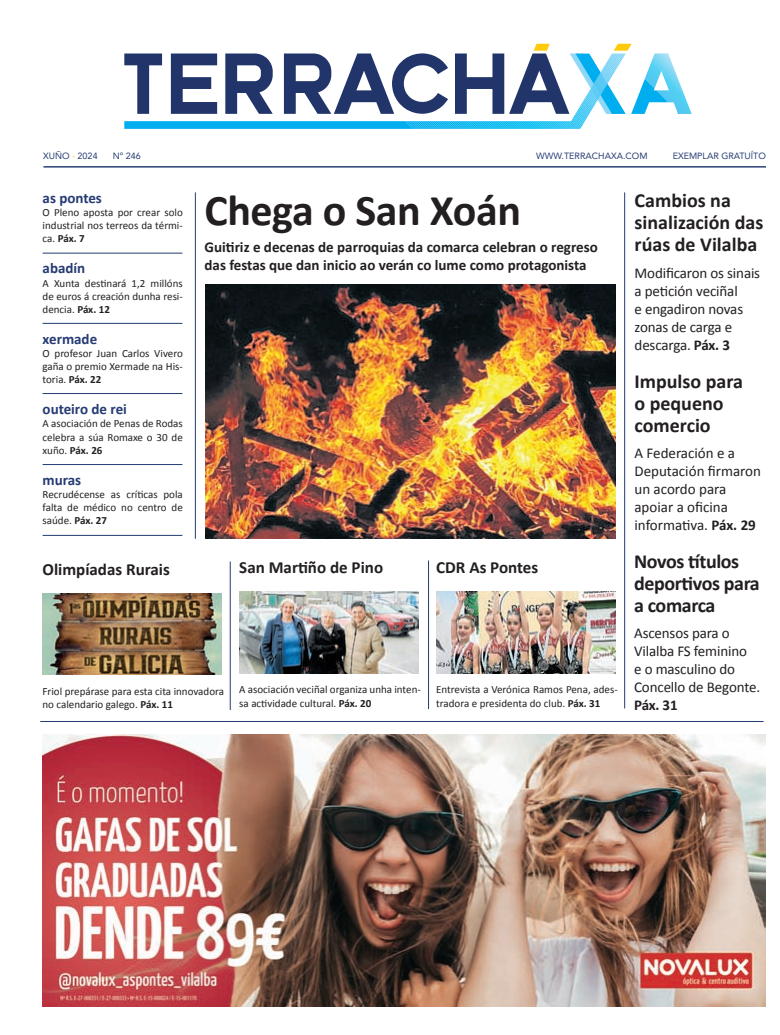
<style>
.page{position:relative;width:780px;height:1035px;background:#fff}
.page>*{position:absolute;margin:0;border:0;box-sizing:border-box;transform-origin:0 0}
.t1{font:700 44px "Calibri";letter-spacing:-.01em;color:#231f20}
.t2{font:700 20px/22px "Calibri";color:#231f20}
.t3{font:700 20px/22px "Calibri";letter-spacing:-.02em;color:#231f20}
.t4{font:700 17px "Calibri";color:#231f20}
.t5{font:15px/18px "Calibri";letter-spacing:-.01em;color:#231f20}
.t6{font:700 15px/18px "Calibri";color:#231f20}
.t7{font:700 15px "Calibri";color:#253b73}
.t8{font:11px/13.2px "Calibri";color:#231f20;text-align:justify}
.t9{font:9px "Avenir LT Std";color:#253b73}
.s1{color:#fece08}
.s2{font-weight:700}
</style>
<div class="page">
<hr style="left:44px;top:166px;width:721px;height:1px;background:#253b73">
<svg style="left:124px;top:44px;width:567px;height:85px"></svg>
<hr style="left:40px;top:721px;width:723px;height:1px;background:#253b73">
<img style="left:239px;top:592px;width:179px;height:81px">
<img style="left:436px;top:592px;width:179px;height:81px">
<hr style="left:428px;top:560px;width:1px;height:149px;background:#253b73">
<hr style="left:230px;top:561px;width:1px;height:149px;background:#253b73">
<hr style="left:43px;top:253px;width:139px;height:1px;background:#253b73">
<hr style="left:43px;top:323px;width:139px;height:1px;background:#253b73">
<hr style="left:43px;top:393px;width:139px;height:1px;background:#253b73">
<hr style="left:43px;top:464px;width:139px;height:1px;background:#253b73">
<hr style="left:43px;top:535px;width:139px;height:1px;background:#253b73">
<img style="left:206px;top:284px;width:409px;height:255px">
<hr style="left:624px;top:192px;width:1px;height:516px;background:#253b73">
<hr style="left:195px;top:192px;width:1px;height:347px;background:#253b73">
<img style="left:43px;top:593px;width:179px;height:82px">
<img style="left:42px;top:734px;width:723px;height:272px">
<p class="t9" style="left:43px;top:151px;width:56px">XUÑO <span class="s1">-</span> 2024</p>
<p class="t9" style="left:113px;top:151px;width:29px">Nº 246</p>
<p class="t9" style="left:536px;top:151px;width:113px">WWW.TERRACHAXA.COM</p>
<p class="t9" style="left:672px;top:151px;width:95px">EXEMPLAR GRATUÍTO</p>
<h3 class="t7" style="left:43px;top:188px;width:61px">as pontes</h3>
<p class="t8" style="left:43px;top:205px;width:142px">O Pleno aposta por crear solo industrial nos terreos da térmi&shy;ca. <span class="s2">Páx. 7</span></p>
<h3 class="t7" style="left:43px;top:259px;width:44px">abadín</h3>
<p class="t8" style="left:43px;top:276px;width:142px">A Xunta destinará 1,2 millóns de euros á creación dunha resi&shy;dencia. <span class="s2">Páx. 12</span></p>
<h3 class="t7" style="left:43px;top:329px;width:56px">xermade</h3>
<p class="t8" style="left:43px;top:346px;width:142px">O profesor Juan Carlos Vivero gaña o premio Xermade na His&shy;toria. <span class="s2">Páx. 22</span></p>
<h3 class="t7" style="left:43px;top:400px;width:86px">outeiro de rei</h3>
<p class="t8" style="left:43px;top:417px;width:142px">A asociación de Penas de Rodas celebra a súa Romaxe o 30 de xuño. <span class="s2">Páx. 26</span></p>
<h3 class="t7" style="left:43px;top:470px;width:40px">muras</h3>
<p class="t8" style="left:43px;top:487px;width:142px">Recrudécense as críticas pola falta de médico no centro de saúde. <span class="s2">Páx. 27</span></p>
<h3 class="t4" style="left:43px;top:558px;width:129px">Olimpíadas Rurais</h3>
<h1 class="t1" style="left:204px;top:183px;width:318px">Chega o San Xoán</h1>
<h3 class="t6" style="left:204px;top:237px;width:395px">Guitiriz e decenas de parroquias da comarca celebran o regreso das festas que dan inicio ao verán co lume como protagonista</h3>
<h3 class="t4" style="left:239px;top:557px;width:145px">San Martiño de Pino</h3>
<h3 class="t4" style="left:436px;top:557px;width:103px">CDR As Pontes</h3>
<p class="t8" style="left:43px;top:684px;width:183px">Friol prepárase para esta cita innovadora no calendario galego. <span class="s2">Páx. 11</span></p>
<p class="t8" style="left:239px;top:682px;width:183px">A asociación veciñal organiza unha inten&shy;sa actividade cultural. <span class="s2">Páx. 20</span></p>
<p class="t8" style="left:436px;top:682px;width:183px">Entrevista a Verónica Ramos Pena, ades&shy;tradora e presidenta do club. <span class="s2">Páx. 31</span></p>
<h2 class="t2" style="left:634px;top:189px;width:130px">Cambios na sinalización das rúas de Vilalba</h2>
<h3 class="t5" style="left:634px;top:263px;width:127px">Modificaron os sinais a petición veciñal<br>e engadiron novas zonas de carga e descarga. <span class="s2">Páx. 3</span></h3>
<h2 class="t2" style="left:634px;top:369px;width:110px">Impulso para o pequeno comercio</h2>
<h3 class="t5" style="left:634px;top:443px;width:128px">A Federación e a<br>Deputación firmaron un acordo para apoiar a oficina informativa. <span class="s2">Páx. 29</span></h3>
<h2 class="t3" style="left:634px;top:549px;width:127px">Novos títulos deportivos para a comarca</h2>
<h3 class="t5" style="left:634px;top:623px;width:127px">Ascensos para o<br>Vilalba FS feminino<br>e o masculino do<br>Concello de Begonte.</h3>
<h3 class="t6" style="left:634px;top:695px;width:45px">Páx. 31</h3>
</div>
